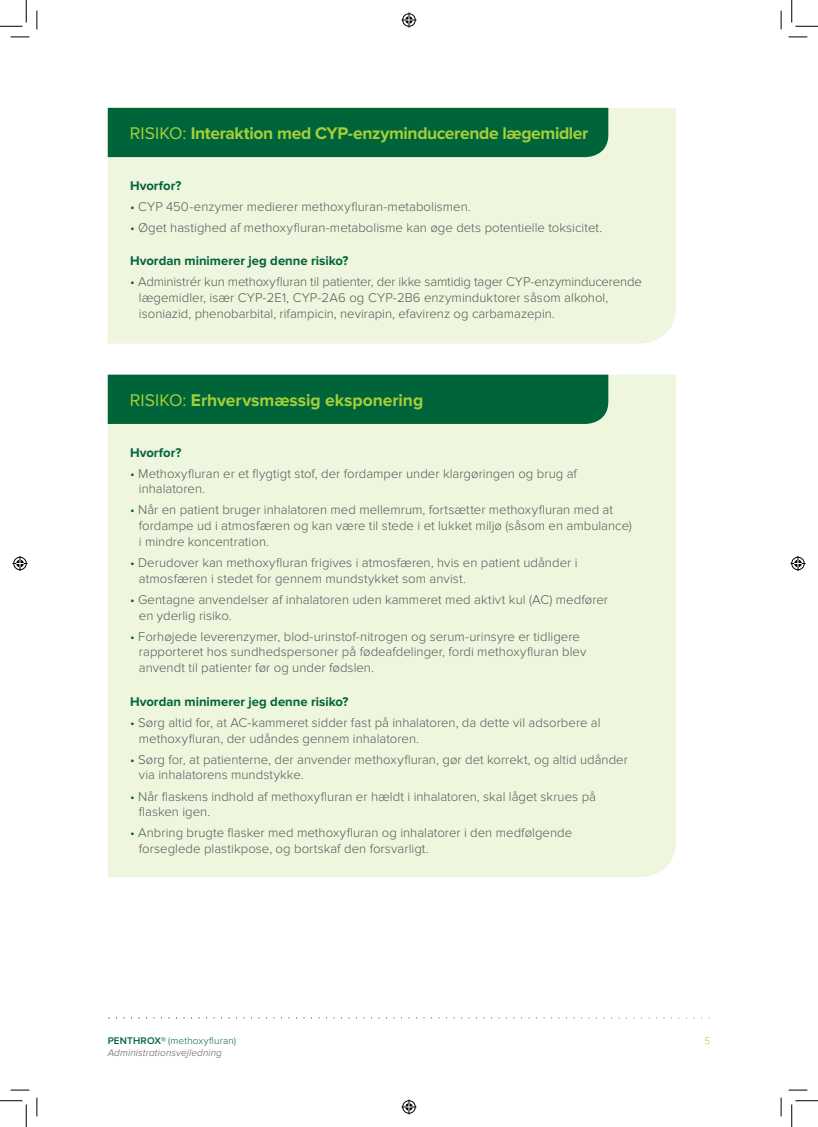
<style>
.page{position:relative;width:818px;height:1127px;background:#fff}
.page>*{position:absolute;margin:0;border:0;box-sizing:border-box;transform-origin:0 0}
.t1{font:700 17.5px "Proxima Nova";letter-spacing:-.02em;color:#a6ce39}
.t2{font:300 13.12px/15.8px "Proxima Nova";color:#57585a}
.t3{font:700 13.12px "Proxima Nova";color:#00643b}
.t4{font:italic 300 10px/12px "Proxima Nova";letter-spacing:.01em;color:#57585a}
.t5{font:300 10px "Proxima Nova";color:#a6ce39}
.s1{font-weight:400}
.s2{color:#00643b}
.s3{font-weight:600;font-style:normal;color:#00643b}
.s4{font-style:normal;color:#00643b}
</style>
<div class="page">
<svg style="left:108px;top:1017px;width:601px;height:1px"></svg>
<div style="left:108px;top:108px;width:568px;height:235px;background:#eff6de"></div>
<div style="left:108px;top:374px;width:568px;height:503px;background:#eff6de"></div>
<div style="left:108px;top:108px;width:500px;height:49px;background:#00643b"></div>
<div style="left:108px;top:374px;width:500px;height:50px;background:#00643b"></div>
<svg style="left:11px;top:36px;width:18px;height:2px"></svg>
<svg style="left:788px;top:36px;width:19px;height:2px"></svg>
<svg style="left:11px;top:1089px;width:18px;height:1px"></svg>
<svg style="left:788px;top:1089px;width:19px;height:1px"></svg>
<svg style="left:36px;top:11px;width:2px;height:18px"></svg>
<svg style="left:36px;top:1097px;width:2px;height:18px"></svg>
<svg style="left:780px;top:11px;width:2px;height:18px"></svg>
<svg style="left:780px;top:1097px;width:2px;height:18px"></svg>
<svg style="left:0;top:0;width:27px;height:27px"></svg>
<svg style="left:0;top:1100px;width:27px;height:26px"></svg>
<svg style="left:791px;top:0;width:27px;height:27px"></svg>
<svg style="left:791px;top:1100px;width:27px;height:26px"></svg>
<svg style="left:401px;top:13px;width:15px;height:15px"></svg>
<svg style="left:401px;top:1099px;width:15px;height:15px"></svg>
<svg style="left:13px;top:556px;width:15px;height:15px"></svg>
<svg style="left:790px;top:556px;width:15px;height:15px"></svg>
<h1 class="t1" style="left:130px;top:123px;width:460px"><span class="s1">RISIKO:</span> Interaktion med CYP-enzyminducerende lægemidler</h1>
<p class="t3" style="left:130px;top:178px;width:53px">Hvorfor?</p>
<p class="t2" style="left:130px;top:198px;width:342px"><span class="s2">•</span> CYP 450-enzymer medierer methoxyfluran-metabolismen.</p>
<p class="t2" style="left:130px;top:220px;width:474px"><span class="s2">•</span> Øget hastighed af methoxyfluran-metabolisme kan øge dets potentielle toksicitet.</p>
<p class="t3" style="left:130px;top:253px;width:220px">Hvordan minimerer jeg denne risiko?</p>
<p class="t2" style="left:139px;top:274px;width:504px;text-indent:-9px"><span class="s2">•</span> Administrér kun methoxyfluran til patienter, der ikke samtidig tager CYP-enzyminducerende lægemidler, især CYP-2E1, CYP-2A6 og CYP-2B6 enzyminduktorer såsom alkohol, isoniazid, phenobarbital, rifampicin, nevirapin, efavirenz og carbamazepin.</p>
<h1 class="t1" style="left:130px;top:390px;width:295px"><span class="s1">RISIKO:</span> Erhvervsmæssig eksponering</h1>
<p class="t3" style="left:130px;top:444px;width:53px">Hvorfor?</p>
<p class="t2" style="left:139px;top:465px;width:440px;text-indent:-9px"><span class="s2">•</span> Methoxyfluran er et flygtigt stof, der fordamper under klargøringen og brug af inhalatoren.</p>
<p class="t2" style="left:139px;top:502px;width:494px;text-indent:-9px"><span class="s2">•</span> Når en patient bruger inhalatoren med mellemrum, fortsætter methoxyfluran med at fordampe ud i atmosfæren og kan være til stede i et lukket miljø (såsom en ambulance) i mindre koncentration.</p>
<p class="t2" style="left:139px;top:555px;width:440px;text-indent:-9px"><span class="s2">•</span> Derudover kan methoxyfluran frigives i atmosfæren, hvis en patient udånder i atmosfæren i stedet for gennem mundstykket som anvist.</p>
<p class="t2" style="left:139px;top:591px;width:471px;text-indent:-9px"><span class="s2">•</span> Gentagne anvendelser af inhalatoren uden kammeret med aktivt kul (AC) medfører en yderlig risiko.</p>
<p class="t2" style="left:139px;top:628px;width:449px;text-indent:-9px"><span class="s2">•</span> Forhøjede leverenzymer, blod-urinstof-nitrogen og serum-urinsyre er tidligere rapporteret hos sundhedspersoner på fødeafdelinger, fordi methoxyfluran blev anvendt til patienter før og under fødslen.</p>
<p class="t3" style="left:130px;top:693px;width:220px">Hvordan minimerer jeg denne risiko?</p>
<p class="t2" style="left:139px;top:714px;width:463px;text-indent:-9px"><span class="s2">•</span> Sørg altid for, at AC-kammeret sidder fast på inhalatoren, da dette vil adsorbere al methoxyfluran, der udåndes gennem inhalatoren.</p>
<p class="t2" style="left:139px;top:751px;width:490px;text-indent:-9px"><span class="s2">•</span> Sørg for, at patienterne, der anvender methoxyfluran, gør det korrekt, og altid udånder via inhalatorens mundstykke.</p>
<p class="t2" style="left:139px;top:788px;width:459px;text-indent:-9px"><span class="s2">•</span> Når flaskens indhold af methoxyfluran er hældt i inhalatoren, skal låget skrues på flasken igen.</p>
<p class="t2" style="left:139px;top:825px;width:435px;text-indent:-9px"><span class="s2">•</span> Anbring brugte flasker med methoxyfluran og inhalatorer i den medfølgende forseglede plastikpose, og bortskaf den forsvarligt.</p>
<p class="t4" style="left:108px;top:1034px;width:130px"><span class="s3">PENTHROX®</span> <span class="s4">(methoxyfluran)<br></span>Administrationsvejledning</p>
<p class="t5" style="left:704px;top:1034px;width:7px">5</p>
</div>
